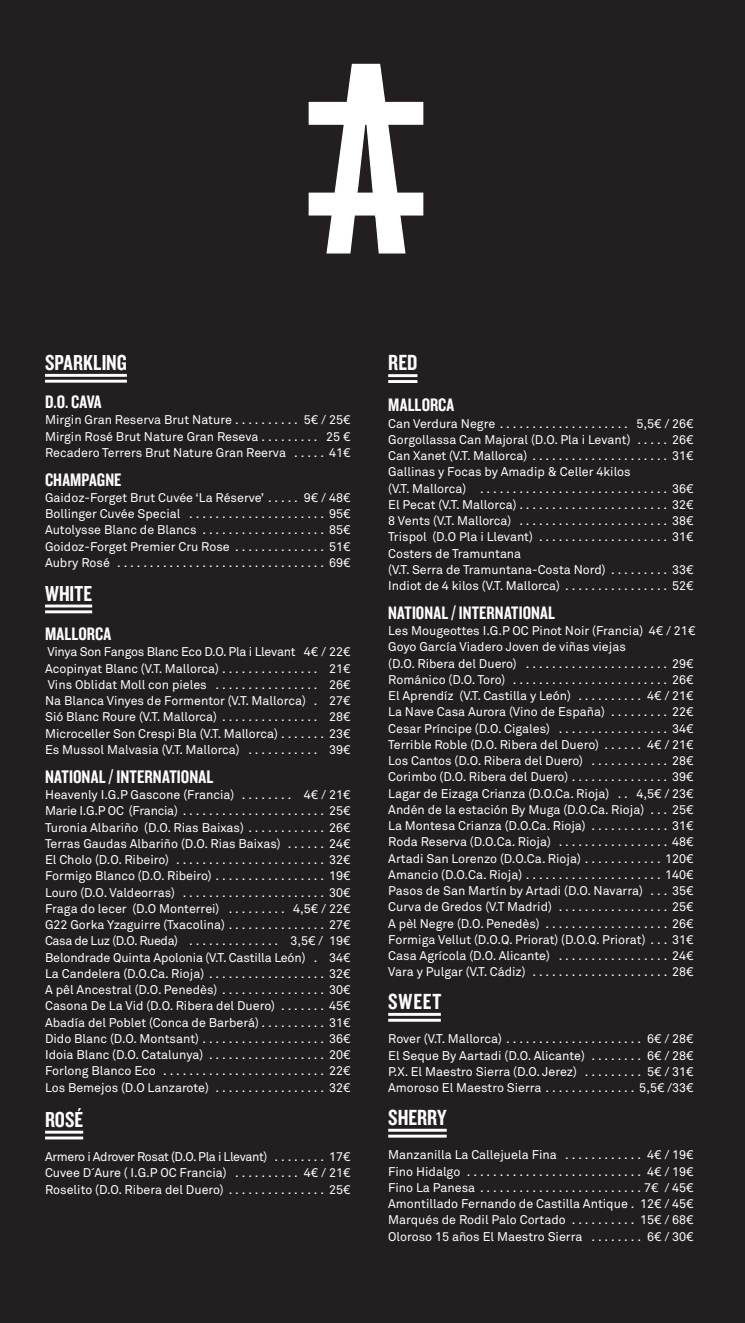
<style>
.page{position:relative;width:745px;height:1323px;background:#fff}
.page>*{position:absolute;margin:0;border:0;box-sizing:border-box;transform-origin:0 0}
.t1{font:22.75px "Knockout HTF49 Liteweight";letter-spacing:.005em;color:#fff}
.t2{font:22.5px "Knockout HTF49 Liteweight";letter-spacing:.005em;color:#fff}
.t3{font:18.88px "Knockout HTF49 Liteweight";letter-spacing:.01em;color:#fff}
.t4{font:18.75px "Knockout HTF49 Liteweight";letter-spacing:.01em;color:#fff}
.t5{font:12.5px/16.2px "Akkurat Pro";color:#fff;text-align:justify}
</style>
<div class="page">
<div style="left:0;top:0;width:744px;height:1323px;background:#231f20"></div>
<svg style="left:325px;top:63px;width:81px;height:191px"></svg>
<div style="left:308px;top:193px;width:115px;height:23px;background:#fff"></div>
<div style="left:308px;top:102px;width:115px;height:23px;background:#fff"></div>
<hr style="left:45px;top:374px;width:82px;height:3px;background:#fff">
<hr style="left:45px;top:380px;width:82px;height:3px;background:#fff">
<hr style="left:45px;top:604px;width:47px;height:3px;background:#fff">
<hr style="left:45px;top:610px;width:47px;height:3px;background:#fff">
<hr style="left:45px;top:1131px;width:38px;height:2px;background:#fff">
<hr style="left:45px;top:1136px;width:38px;height:3px;background:#fff">
<hr style="left:388px;top:374px;width:29px;height:3px;background:#fff">
<hr style="left:388px;top:380px;width:29px;height:3px;background:#fff">
<hr style="left:388px;top:1013px;width:52px;height:3px;background:#fff">
<hr style="left:388px;top:1019px;width:52px;height:3px;background:#fff">
<hr style="left:388px;top:1129px;width:58px;height:3px;background:#fff">
<hr style="left:388px;top:1135px;width:58px;height:2px;background:#fff">
<h2 class="t2" style="left:45px;top:351px;width:83px">SPARKLING</h2>
<h3 class="t4" style="left:45px;top:392px;width:58px">D.O. CAVA</h3>
<p class="t5" style="left:45px;top:412px;width:307px">Mirgin Gran Reserva Brut Nature . . . . . . . . . . 5€ / 25€ Mirgin Rosé Brut Nature Gran Reseva . . . . . . . . . 25 € Recadero Terrers Brut Nature Gran Reerva . . . . 41€</p>
<h3 class="t4" style="left:45px;top:470px;width:78px">CHAMPAGNE</h3>
<p class="t5" style="left:45px;top:490px;width:307px">Gaidoz-Forget Brut Cuvée ‘La Réserve’ . . . . . 9€ / 48€ Bollinger Cuvée Special . . . . . . . . . . . . . . . . . . . . 95€ Autolysse Blanc de Blancs . . . . . . . . . . . . . . . . . . 85€ Goidoz-Forget Premier Cru Rose . . . . . . . . . . . . . 51€ Aubry Rosé . . . . . . . . . . . . . . . . . . . . . . . . . . . . . . . 69€</p>
<h2 class="t2" style="left:45px;top:582px;width:49px">WHITE</h2>
<h3 class="t4" style="left:45px;top:624px;width:68px">MALLORCA</h3>
<p class="t5" style="left:45px;top:644px;width:307px">Vinya Son Fangos Blanc Eco D.O. Pla i Llevant 4€ / 22€ Acopinyat Blanc (V.T. Mallorca) . . . . . . . . . . . . . . . 21€ Vins Oblidat Moll con pieles . . . . . . . . . . . . . . . . 26€ Na Blanca Vinyes de Formentor (V.T. Mallorca) . 27€ Sió Blanc Roure (V.T. Mallorca) . . . . . . . . . . . . . . . 28€ Microceller Son Crespi Bla (V.T. Mallorca) . . . . . . 23€ Es Mussol Malvasia (V.T. Mallorca) . . . . . . . . . . . 39€</p>
<h3 class="t3" style="left:45px;top:767px;width:170px">NATIONAL / INTERNATIONAL</h3>
<p class="t5" style="left:45px;top:787px;width:241px">Heavenly I.G. P Gascone (Francia) . . . . . . .</p>
<p class="t5" style="left:45px;top:787px;width:307px;text-indent:259px">4€ / 21€ Marie I.G. P OC (Francia) . . . . . . . . . . . . . . . . . . . . . 25€ Turonia Albariño (D.O. Rias Baixas) . . . . . . . . . . . 26€ Terras Gaudas Albariño (D.O. Rias Baixas) . . . . . 24€ El Cholo (D.O. Ribeiro) . . . . . . . . . . . . . . . . . . . . . . 32€ Formigo Blanco (D.O. Ribeiro) . . . . . . . . . . . . . . . . 19€ Louro (D.O. Valdeorras) . . . . . . . . . . . . . . . . . . . . . 30€ Fraga do lecer (D.O Monterrei) . . . . . . . . . 4,5€ / 22€ G22 Gorka Yzaguirre (Txacolina) . . . . . . . . . . . . . . 27€ Casa de Luz (D.O. Rueda) . . . . . . . . . . . . . . 3,5€ / 19€ Belondrade Quinta Apolonia (V.T. Castilla León) . 34€ La Candelera (D.O.Ca. Rioja) . . . . . . . . . . . . . . . . . 32€ A pêl Ancestral (D.O. Penedès) . . . . . . . . . . . . . . . 30€ Casona De La Vid (D.O. Ribera del Duero) . . . . . . 45€ Abadía del Poblet (Conca de Barberá) . . . . . . . . . 31€ Dido Blanc (D.O. Montsant) . . . . . . . . . . . . . . . . . . 36€ Idoia Blanc (D.O. Catalunya) . . . . . . . . . . . . . . . . . 20€ Forlong Blanco Eco . . . . . . . . . . . . . . . . . . . . . . . . 22€ Los Bemejos (D.O Lanzarote) . . . . . . . . . . . . . . . . 32€</p>
<h2 class="t2" style="left:45px;top:1108px;width:40px">ROSÉ</h2>
<p class="t5" style="left:45px;top:1149px;width:307px">Armero i Adrover Rosat (D.O. Pla i Llevant) . . . . . . . 17€ Cuvee D´Aure ( I.G. P OC Francia) . . . . . . . . . . 4€ / 21€ Roselito (D.O. Ribera del Duero) . . . . . . . . . . . . . . 25€</p>
<h1 class="t1" style="left:388px;top:351px;width:31px">RED</h1>
<h3 class="t4" style="left:388px;top:395px;width:68px">MALLORCA</h3>
<p class="t5" style="left:388px;top:415px;width:307px;text-align:left">Can Verdura Negre . . . . . . . . . . . . . . . . . . . . 5,5€ / 26€ Gorgollassa Can Majoral (D.O. Pla i Levant) . . . . 26€ Can Xanet (V.T. Mallorca) . . . . . . . . . . . . . . . . . . . . 31€ Gallinas y Focas by Amadip &amp; Celler 4kilos<br>(V.T. Mallorca) . . . . . . . . . . . . . . . . . . . . . . . . . . . . 36€ El Pecat (V.T. Mallorca) . . . . . . . . . . . . . . . . . . . . . . 32€ 8 Vents (V.T. Mallorca) . . . . . . . . . . . . . . . . . . . . . . 38€ Trispol (D.O Pla i Llevant) . . . . . . . . . . . . . . . . . . . 31€ Costers de Tramuntana<br>(V.T. Serra de Tramuntana-Costa Nord) . . . . . . . . 33€ Indiot de 4 kilos (V.T. Mallorca) . . . . . . . . . . . . . . . 52€</p>
<h3 class="t4" style="left:388px;top:603px;width:168px">NATIONAL / INTERNATIONAL</h3>
<p class="t5" style="left:388px;top:623px;width:308px;text-align:left">Les Mougeottes I.G. P OC Pinot Noir (Francia) 4€ / 21€ Goyo García Viadero Joven de viñas viejas<br>(D.O. Ribera del Duero) . . . . . . . . . . . . . . . . . . . . . 29€ Románico (D.O. Toro) . . . . . . . . . . . . . . . . . . . . . . . 26€ El Aprendíz (V.T. Castilla y León) . . . . . . . . . . 4€ / 21€ La Nave Casa Aurora (Vino de España) . . . . . . . . 22€ Cesar Príncipe (D.O. Cigales) . . . . . . . . . . . . . . . . 34€ Terrible Roble (D.O. Ribera del Duero) . . . . . . 4€ / 21€ Los Cantos (D.O. Ribera del Duero) . . . . . . . . . . . 28€ Corimbo (D.O. Ribera del Duero) . . . . . . . . . . . . . . 39€ Lagar de Eizaga Crianza (D.O.Ca. Rioja) . . 4,5€ / 23€ Andén de la estación By Muga (D.O.Ca. Rioja) . . . 25€ La Montesa Crianza (D.O.Ca. Rioja) . . . . . . . . . . . 31€ Roda Reserva (D.O.Ca. Rioja) . . . . . . . . . . . . . . . . 48€ Artadi San Lorenzo (D.O.Ca. Rioja) . . . . . . . . . . . 120€ Amancio (D.O.Ca. Rioja) . . . . . . . . . . . . . . . . . . . . . 140€ Pasos de San Martín by Artadi (D.O. Navarra) . . . 35€ Curva de Gredos (V.T Madrid) . . . . . . . . . . . . . . . . 25€ A pèl Negre (D.O. Penedès) . . . . . . . . . . . . . . . . . . 26€ Formiga Vellut (D.O.Q. Priorat) (D.O.Q. Priorat) . . 31€ Casa Agrícola (D.O. Alicante) . . . . . . . . . . . . . . . . 24€ Vara y Pulgar (V.T. Cádiz) . . . . . . . . . . . . . . . . . . . . . 28€</p>
<h1 class="t1" style="left:388px;top:990px;width:55px">SWEET</h1>
<p class="t5" style="left:388px;top:1031px;width:306px">Rover (V.T. Mallorca) . . . . . . . . . . . . . . . . . . . . . 6€ / 28€ El Seque By Aartadi (D.O. Alicante) . . . . . . . . 6€ / 28€ P.X. El Maestro Sierra (D.O. Jerez) . . . . . . . . . 5€ / 31€ Amoroso El Maestro Sierra . . . . . . . . . . . . . 5,5€ /33€</p>
<h1 class="t1" style="left:388px;top:1105px;width:60px">SHERRY</h1>
<p class="t5" style="left:388px;top:1147px;width:306px">Manzanilla La Callejuela Fina . . . . . . . . . . . . 4€ / 19€ Fino Hidalgo . . . . . . . . . . . . . . . . . . . . . . . . . . . 4€ / 19€ Fino La Panesa . . . . . . . . . . . . . . . . . . . . . . . . 7€ / 45€ Amontillado Fernando de Castilla Antique . 12€ / 45€ Marqués de Rodil Palo Cortado . . . . . . . . . 15€ / 68€ Oloroso 15 años El Maestro Sierra . . . . . . . . 6€ / 30€</p>
</div>
